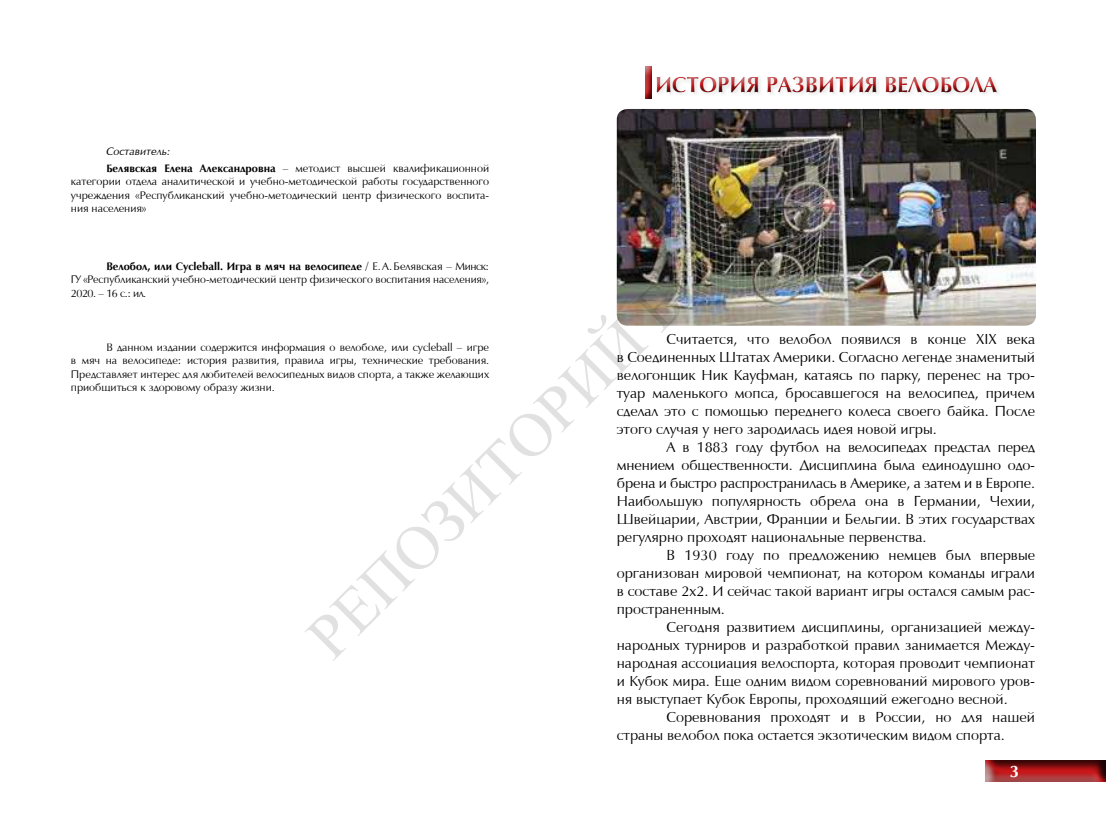
<style>
.page{position:relative;width:1106px;height:815px;background:#fff}
.page>*{position:absolute;margin:0;border:0;box-sizing:border-box;transform-origin:0 0}
.t1{font:62.5px "Times New Roman";color:rgb(0 0 0/.12)}
.t2{font:700 22.5px "Vera Humana 95";color:#cd171a}
.t3{font:700 17.5px "Vera Humana 95";color:#fff}
.t4{font:15px/18px "Vera Humana 95";color:#000;text-align:justify}
.t5{font:11.25px/13.5px "Vera Humana 95";color:#000;text-align:justify}
.s1{font-style:italic}
.s2{font-weight:700}
</style>
<div class="page">
<div style="left:980px;top:748px;width:126px;height:41px;background:#000;opacity:.75"></div>
<div style="left:649px;top:73px;width:358px;height:31px;background:#000;opacity:.81"></div>
<img style="left:617px;top:109px;width:419px;height:217px">
<div style="left:638px;top:61px;width:25px;height:39px;background:#000;opacity:.75"></div>
<h2 class="t2" style="left:655px;top:71px;width:343px">ИСТОРИЯ РАЗВИТИЯ ВЕЛОБОЛА</h2>
<p class="t5" style="left:106px;top:142px;width:384px;line-height:17px"><span class="s1">Составитель:<br></span><span class="s2">Белявская Елена Александровна</span> – методист высшей квалификационной</p>
<p class="t5" style="left:71px;top:175px;width:420px">категории отдела аналитической и учебно-методической работы государственного учреждения «Республиканский учебно-методический центр физического воспита&shy;ния населения»</p>
<h1 class="t1" style="left:287px;top:616px;width:672px;rotate:-45deg">РЕПОЗИТОРИЙ БГУФК</h1>
<p class="t5" style="left:71px;top:259px;width:420px;text-indent:35px"><span class="s2">Велобол, или Cycleball. Игра в мяч на велосипеде</span> / Е.А.Белявская – Минск:<br>ГУ «Республиканский учебно-методический центр физического воспитания населения», 2020. – 16 с.: ил.</p>
<p class="t4" style="left:617px;top:330px;width:420px;text-indent:50px">Считается, что велобол появился в конце ХIХ века в Соединенных Штатах Америки. Согласно легенде знаменитый велогонщик Ник Кауфман, катаясь по парку, перенес на тро&shy;туар маленького мопса, бросавшегося на велосипед, причем сделал это с помощью переднего колеса своего байка. После этого случая у него зародилась идея новой игры.</p>
<p class="t4" style="left:617px;top:438px;width:420px;text-indent:50px">А в 1883 году футбол на велосипедах предстал перед мнением общественности. Дисциплина была единодушно одо&shy;брена и быстро распространилась в Америке, а затем и в Европе.<br>Наибольшую популярность обрела она в Германии, Чехии, Швейцарии, Австрии, Франции и Бельгии. В этих государствах регулярно проходят национальные первенства.</p>
<p class="t4" style="left:617px;top:546px;width:420px;text-indent:50px">В 1930 году по предложению немцев был впервые организован мировой чемпионат, на котором команды играли в составе 2х2. И сейчас такой вариант игры остался самым рас&shy;пространенным.</p>
<p class="t4" style="left:617px;top:618px;width:420px;text-indent:50px">Сегодня развитием дисциплины, организацией между&shy;народных турниров и разработкой правил занимается Между&shy;народная ассоциация велоспорта, которая проводит чемпионат и Кубок мира. Еще одним видом соревнований мирового уров&shy;ня выступает Кубок Европы, проходящий ежегодно весной.</p>
<p class="t4" style="left:617px;top:708px;width:420px;text-indent:50px">Соревнования проходят и в России, но для нашей страны велобол пока остается экзотическим видом спорта.</p>
<p class="t5" style="left:71px;top:340px;width:420px;text-indent:35px">В данном издании содержится информация о велоболе, или сycleball – игре в мяч на велосипеде: история развития, правила игры, технические требования.<br>Представляет интерес для любителей велосипедных видов спорта, а также желающих приобщиться к здоровому образу жизни.</p>
<p class="t3" style="left:1009px;top:760px;width:11px">3</p>
</div>
